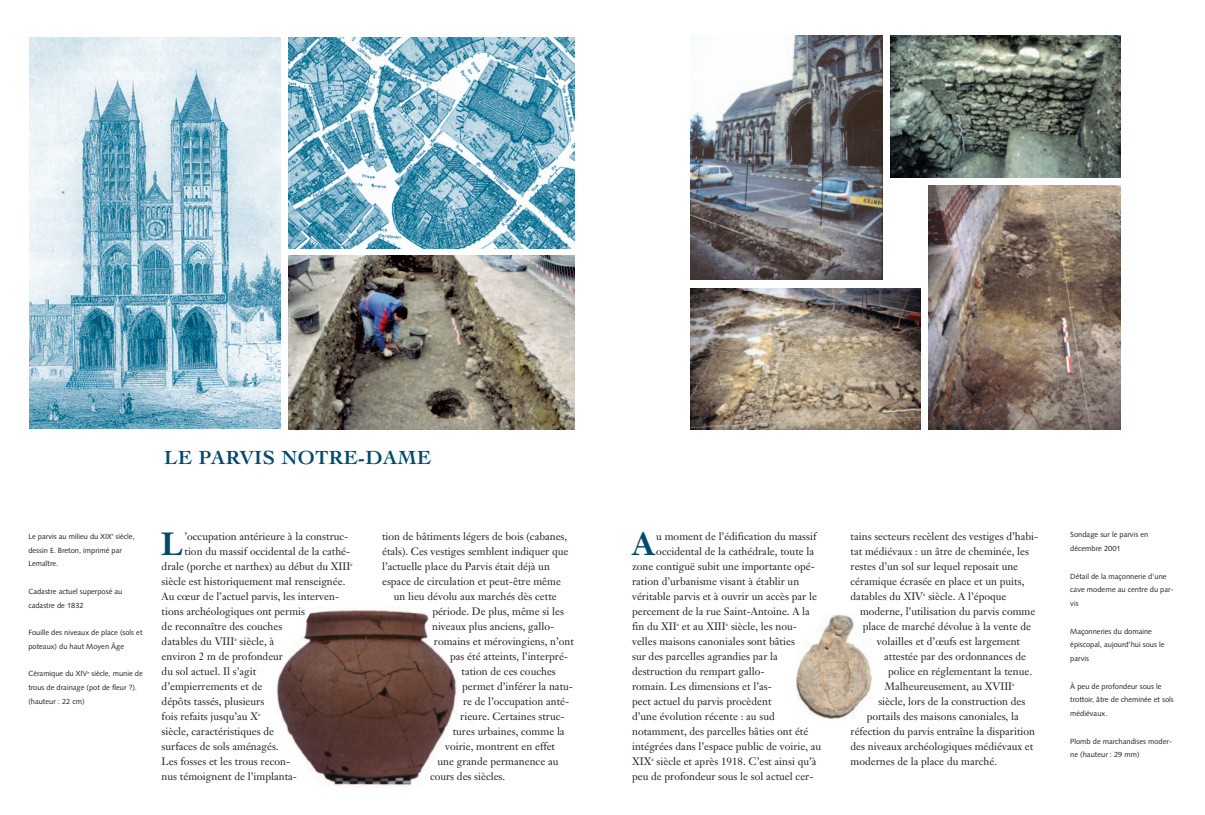
<style>
.page{position:relative;width:1205px;height:815px;background:#fff}
.page>*{position:absolute;margin:0;border:0;box-sizing:border-box;transform-origin:0 0}
.t1{font:700 31.62px "Janson Text";color:#004b6c}
.t2{font:700 20px "Cochin";letter-spacing:.025em;color:#004b6c}
.t3{font:10.62px/15px "Janson Text";color:#231f20}
.t4{font:7.5px/13.8px "Syntax";color:#231f20}
</style>
<div class="page">
<img style="left:691px;top:36px;width:191px;height:243px">
<img style="left:929px;top:186px;width:191px;height:243px">
<img style="left:796px;top:614px;width:75px;height:104px">
<img style="left:277px;top:610px;width:180px;height:178px">
<img style="left:29px;top:37px;width:251px;height:392px">
<img style="left:890px;top:35px;width:230px;height:142px">
<img style="left:690px;top:288px;width:231px;height:141px">
<img style="left:288px;top:37px;width:286px;height:211px">
<img style="left:288px;top:256px;width:286px;height:173px">
<h2 class="t2" style="left:164px;top:450px;width:268px">LE PARVIS NOTRE-DAME</h2>
<p class="t4" style="left:28px;top:530px;width:108px">Le parvis au milieu du XIX<sup>e</sup> siècle, dessin E. Breton, imprimé par<br>Lemaître.</p>
<p class="t4" style="left:28px;top:585px;width:96px">Cadastre actuel superposé au cadastre de 1832</p>
<p class="t4" style="left:28px;top:626px;width:116px">Fouille des niveaux de place (sols et poteaux) du haut Moyen Âge</p>
<p class="t4" style="left:28px;top:668px;width:116px">Céramique du XIV<sup>e</sup> siècle, munie de trous de drainage (pot de fleur ?). (hauteur : 22 cm)</p>
<h1 class="t1" style="left:161px;top:531px;width:23px">L</h1>
<p class="t3" style="left:184px;top:530px;width:165px">’occupation antérieure à la construc-</p>
<p class="t3" style="left:184px;top:545px;width:167px">tion du massif occidental de la cathé-</p>
<p class="t3" style="left:162px;top:560px;width:193px">drale (porche et narthex) au début du XIII<sup>e</sup></p>
<p class="t3" style="left:162px;top:575px;width:185px">siècle est historiquement mal renseignée.</p>
<p class="t3" style="left:162px;top:590px;width:179px">Au cœur de l’actuel parvis, les interven-</p>
<p class="t3" style="left:162px;top:605px;width:145px">tions archéologiques ont permis</p>
<p class="t3" style="left:162px;top:620px;width:122px">de reconnaître des couches</p>
<p class="t3" style="left:162px;top:635px;width:114px">datables du VIII<sup>e</sup> siècle, à</p>
<p class="t3" style="left:162px;top:650px;width:123px">environ 2 m de profondeur</p>
<p class="t3" style="left:162px;top:665px;width:96px">du sol actuel. Il s’agit</p>
<p class="t3" style="left:162px;top:680px;width:102px">d’empierrements et de</p>
<p class="t3" style="left:162px;top:695px;width:104px">dépôts tassés, plusieurs</p>
<p class="t3" style="left:162px;top:710px;width:100px">fois refaits jusqu’au X<sup>e</sup></p>
<p class="t3" style="left:162px;top:725px;width:114px">siècle, caractéristiques de</p>
<p class="t3" style="left:162px;top:740px;width:119px">surfaces de sols aménagés.</p>
<p class="t3" style="left:162px;top:755px;width:130px">Les fosses et les trous recon-</p>
<p class="t3" style="left:162px;top:770px;width:137px">nus témoignent de l’implanta-</p>
<p class="t3" style="left:382px;top:530px;width:187px">tion de bâtiments légers de bois (cabanes,</p>
<p class="t3" style="left:382px;top:545px;width:188px">étals). Ces vestiges semblent indiquer que</p>
<p class="t3" style="left:382px;top:560px;width:169px">l’actuelle place du Parvis était déjà un</p>
<p class="t3" style="left:382px;top:575px;width:180px">espace de circulation et peut-être même</p>
<p class="t3" style="left:394px;top:590px;width:165px">un lieu dévolu aux marchés dès cette</p>
<p class="t3" style="left:432px;top:605px;width:133px">période. De plus, même si les</p>
<p class="t3" style="left:432px;top:620px;width:124px">niveaux plus anciens, gallo-</p>
<p class="t3" style="left:434px;top:635px;width:142px">romains et mérovingiens, n’ont</p>
<p class="t3" style="left:450px;top:650px;width:119px">pas été atteints, l’interpré-</p>
<p class="t3" style="left:461px;top:665px;width:96px">tation de ces couches</p>
<p class="t3" style="left:462px;top:680px;width:112px">permet d’inférer la natu-</p>
<p class="t3" style="left:463px;top:695px;width:108px">re de l’occupation anté-</p>
<p class="t3" style="left:460px;top:710px;width:106px">rieure. Certaines struc-</p>
<p class="t3" style="left:453px;top:725px;width:113px">tures urbaines, comme la</p>
<p class="t3" style="left:445px;top:740px;width:111px">voirie, montrent en effet</p>
<p class="t3" style="left:438px;top:755px;width:122px">une grande permanence au</p>
<p class="t3" style="left:430px;top:770px;width:77px">cours des siècles.</p>
<h1 class="t1" style="left:632px;top:531px;width:24px">A</h1>
<p class="t3" style="left:656px;top:530px;width:162px">u moment de l’édification du massif</p>
<p class="t3" style="left:656px;top:545px;width:159px">occidental de la cathédrale, toute la</p>
<p class="t3" style="left:632px;top:560px;width:184px">zone contiguë subit une importante opé-</p>
<p class="t3" style="left:632px;top:575px;width:169px">ration d’urbanisme visant à établir un</p>
<p class="t3" style="left:632px;top:590px;width:186px">véritable parvis et à ouvrir un accès par le</p>
<p class="t3" style="left:632px;top:605px;width:179px">percement de la rue Saint-Antoine. A la</p>
<p class="t3" style="left:632px;top:620px;width:166px">fin du XII<sup>e</sup> et au XIII<sup>e</sup> siècle, les nou-</p>
<p class="t3" style="left:632px;top:635px;width:164px">velles maisons canoniales sont bâties</p>
<p class="t3" style="left:632px;top:650px;width:147px">sur des parcelles agrandies par la</p>
<p class="t3" style="left:632px;top:665px;width:134px">destruction du rempart gallo-</p>
<p class="t3" style="left:632px;top:680px;width:141px">romain. Les dimensions et l’as-</p>
<p class="t3" style="left:632px;top:695px;width:141px">pect actuel du parvis procèdent</p>
<p class="t3" style="left:632px;top:710px;width:144px">d’une évolution récente : au sud</p>
<p class="t3" style="left:632px;top:725px;width:178px">notamment, des parcelles bâties ont été</p>
<p class="t3" style="left:632px;top:740px;width:191px">intégrées dans l’espace public de voirie, au</p>
<p class="t3" style="left:632px;top:755px;width:186px">XIX<sup>e</sup> siècle et après 1918. C’est ainsi qu’à</p>
<p class="t3" style="left:632px;top:770px;width:183px">peu de profondeur sous le sol actuel cer-</p>
<p class="t3" style="left:850px;top:530px;width:189px">tains secteurs recèlent des vestiges d’habi&shy;tat médiévaux : un âtre de cheminée, les restes d’un sol sur lequel reposait une céramique écrasée en place et un puits, datables du XIV<sup>e</sup> siècle. A l’époque</p>
<p class="t3" style="left:860px;top:605px;width:177px">moderne, l’utilisation du parvis comme</p>
<p class="t3" style="left:863px;top:620px;width:170px">place de marché dévolue à la vente de</p>
<p class="t3" style="left:877px;top:635px;width:145px">volailles et d’œufs est largement</p>
<p class="t3" style="left:884px;top:650px;width:144px">attestée par des ordonnances de</p>
<p class="t3" style="left:888px;top:665px;width:145px">police en réglementant la tenue.</p>
<p class="t3" style="left:885px;top:680px;width:131px">Malheureusement, au XVIII<sup>e</sup></p>
<p class="t3" style="left:878px;top:695px;width:148px">siècle, lors de la construction des</p>
<p class="t3" style="left:867px;top:710px;width:154px">portails des maisons canoniales, la</p>
<p class="t3" style="left:850px;top:725px;width:186px">réfection du parvis entraîne la disparition</p>
<p class="t3" style="left:850px;top:740px;width:184px">des niveaux archéologiques médiévaux et</p>
<p class="t3" style="left:850px;top:755px;width:148px">modernes de la place du marché.</p>
<p class="t4" style="left:1070px;top:528px;width:79px">Sondage sur le parvis en décembre 2001</p>
<p class="t4" style="left:1070px;top:570px;width:105px">Détail de la maçonnerie d’une cave moderne au centre du par&shy;vis</p>
<p class="t4" style="left:1070px;top:625px;width:96px">Maçonneries du domaine épiscopal, aujourd’hui sous le parvis</p>
<p class="t4" style="left:1070px;top:680px;width:105px">À peu de profondeur sous le trottoir, âtre de cheminée et sols médiévaux.</p>
<p class="t4" style="left:1070px;top:735px;width:103px">Plomb de marchandises moder&shy;ne (hauteur : 29 mm)</p>
</div>
